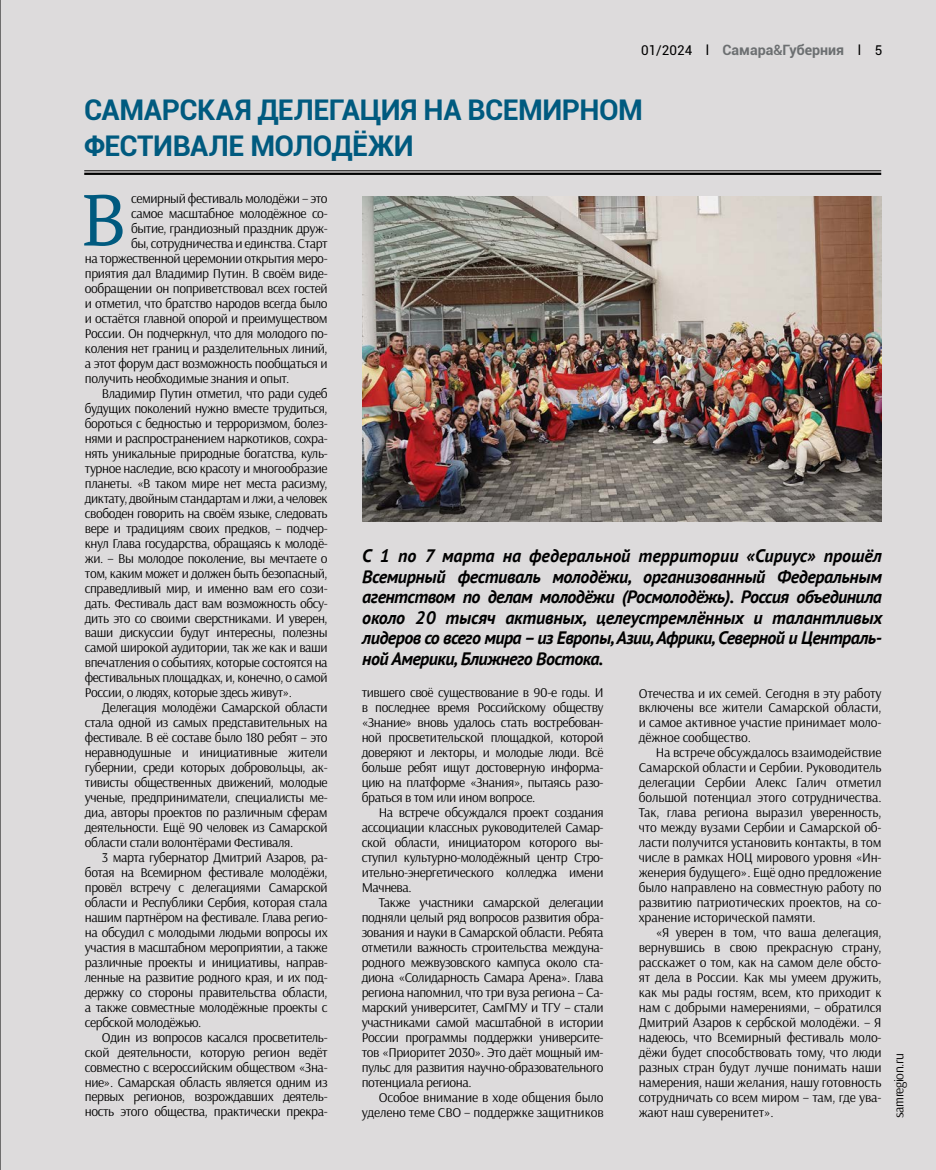
<style>
.page{position:relative;width:936px;height:1170px;background:#fff}
.page>*{position:absolute;margin:0;border:0;box-sizing:border-box;transform-origin:0 0}
.t1{font:72px "PT Serif";color:#005a7f}
.t2{font:700 28.5px/36px "Roboto";letter-spacing:-.015em;color:#005a7f}
.t3{font:italic 700 18px/20.5px "PT Sans";letter-spacing:-.03em;color:#000;text-align:justify}
.t4{font:700 14.25px "Roboto";color:#6c6f71}
.t5{font:13.5px/15px "Arsenal";letter-spacing:-.03em;color:#000;text-align:justify}
.t6{font:13.5px/15px "Arsenal";letter-spacing:-.01em;color:#000;text-align:right}
.s1{font-weight:400;font-size:13.5px;color:#000}
.s2{font-weight:500}
</style>
<div class="page">
<div style="left:0;top:0;width:935px;height:1169px;background:#dddbdc"></div>
<img style="left:362px;top:197px;width:519px;height:324px">
<hr style="left:84px;top:170px;width:797px;height:1px;background:#000">
<hr style="left:84px;top:173px;width:797px;height:2px;background:#000">
<hr style="left:0;top:0;width:1px;height:1169px;background:#000">
<p class="t4" style="left:641px;top:40px;width:243px"><span class="s1">01/2024 l</span> Самара<span class="s2">&amp;</span>Губерния <span class="s1">l 5</span></p>
<h2 class="t2" style="left:84px;top:91px;width:560px">САМАРСКАЯ ДЕЛЕГАЦИЯ НА ВСЕМИРНОМ<br>ФЕСТИВАЛЕ МОЛОДЁЖИ</h2>
<p class="t5" style="left:131px;top:191px;width:198px">семирный фестиваль молодёжи – это</p>
<p class="t5" style="left:131px;top:206px;width:198px">самое масштабное молодёжное со-</p>
<p class="t5" style="left:131px;top:221px;width:198px">бытие, грандиозный праздник друж-</p>
<p class="t5" style="left:131px;top:236px;width:198px">бы, сотрудничества и единства. Старт</p>
<p class="t5" style="left:85px;top:251px;width:244px">на торжественной церемонии открытия меро-</p>
<p class="t5" style="left:85px;top:266px;width:244px">приятия дал Владимир Путин. В своём виде-</p>
<p class="t5" style="left:85px;top:281px;width:244px">ообращении он поприветствовал всех гостей</p>
<p class="t5" style="left:85px;top:296px;width:244px">и отметил, что братство народов всегда было</p>
<p class="t5" style="left:85px;top:311px;width:244px">и остаётся главной опорой и преимуществом</p>
<p class="t5" style="left:85px;top:326px;width:244px">России. Он подчеркнул, что для молодого по-</p>
<p class="t5" style="left:85px;top:341px;width:244px">коления нет границ и разделительных линий,</p>
<p class="t5" style="left:85px;top:356px;width:244px">а этот форум даст возможность пообщаться и</p>
<p class="t5" style="left:85px;top:371px;width:206px">получить необходимые знания и опыт.</p>
<p class="t5" style="left:102px;top:386px;width:227px">Владимир Путин отметил, что ради судеб</p>
<p class="t5" style="left:85px;top:401px;width:244px">будущих поколений нужно вместе трудиться,</p>
<p class="t5" style="left:85px;top:416px;width:244px">бороться с бедностью и терроризмом, болез-</p>
<p class="t5" style="left:85px;top:431px;width:244px">нями и распространением наркотиков, сохра-</p>
<p class="t5" style="left:85px;top:446px;width:244px">нять уникальные природные богатства, куль-</p>
<p class="t5" style="left:85px;top:461px;width:244px">турное наследие, всю красоту и многообразие</p>
<p class="t5" style="left:85px;top:476px;width:244px">планеты. «В таком мире нет места расизму,</p>
<p class="t5" style="left:85px;top:491px;width:244px">диктату, двойным стандартам и лжи, а человек</p>
<p class="t5" style="left:85px;top:506px;width:244px">свободен говорить на своём языке, следовать</p>
<p class="t5" style="left:85px;top:520px;width:244px">вере и традициям своих предков, – подчер-</p>
<p class="t5" style="left:85px;top:535px;width:244px">кнул Глава государства, обращаясь к молодё-</p>
<p class="t5" style="left:85px;top:550px;width:244px">жи. – Вы молодое поколение, вы мечтаете о</p>
<p class="t5" style="left:85px;top:565px;width:244px">том, каким может и должен быть безопасный,</p>
<p class="t5" style="left:85px;top:580px;width:244px">справедливый мир, и именно вам его сози-</p>
<p class="t5" style="left:85px;top:595px;width:244px">дать. Фестиваль даст вам возможность обсу-</p>
<p class="t5" style="left:85px;top:610px;width:244px">дить это со своими сверстниками. И уверен,</p>
<p class="t5" style="left:85px;top:625px;width:244px">ваши дискуссии будут интересны, полезны</p>
<p class="t5" style="left:85px;top:640px;width:244px">самой широкой аудитории, так же как и ваши</p>
<p class="t5" style="left:85px;top:655px;width:244px">впечатления о событиях, которые состоятся на</p>
<p class="t5" style="left:85px;top:670px;width:244px">фестивальных площадках, и, конечно, о самой</p>
<p class="t5" style="left:85px;top:685px;width:209px">России, о людях, которые здесь живут».</p>
<p class="t5" style="left:102px;top:700px;width:227px">Делегация молодёжи Самарской области</p>
<p class="t5" style="left:85px;top:715px;width:244px">стала одной из самых представительных на</p>
<p class="t5" style="left:85px;top:730px;width:244px">фестивале. В её составе было 180 ребят – это</p>
<p class="t5" style="left:85px;top:745px;width:244px">неравнодушные и инициативные жители</p>
<p class="t5" style="left:85px;top:760px;width:244px">губернии, среди которых добровольцы, ак-</p>
<p class="t5" style="left:85px;top:775px;width:244px">тивисты общественных движений, молодые</p>
<p class="t5" style="left:85px;top:790px;width:244px">ученые, предприниматели, специалисты ме-</p>
<p class="t5" style="left:85px;top:805px;width:244px">диа, авторы проектов по различным сферам</p>
<p class="t5" style="left:85px;top:820px;width:244px">деятельности. Ещё 90 человек из Самарской</p>
<p class="t5" style="left:85px;top:835px;width:210px">области стали волонтёрами Фестиваля.</p>
<p class="t5" style="left:102px;top:850px;width:227px">3 марта губернатор Дмитрий Азаров, ра-</p>
<p class="t5" style="left:85px;top:865px;width:244px">ботая на Всемирном фестивале молодёжи,</p>
<p class="t5" style="left:85px;top:879px;width:244px">провёл встречу с делегациями Самарской</p>
<p class="t5" style="left:85px;top:894px;width:244px">области и Республики Сербия, которая стала</p>
<p class="t5" style="left:85px;top:909px;width:244px">нашим партнёром на фестивале. Глава регио-</p>
<p class="t5" style="left:85px;top:924px;width:244px">на обсудил с молодыми людьми вопросы их</p>
<p class="t5" style="left:85px;top:939px;width:244px">участия в масштабном мероприятии, а также</p>
<p class="t5" style="left:85px;top:954px;width:244px">различные проекты и инициативы, направ-</p>
<p class="t5" style="left:85px;top:969px;width:244px">ленные на развитие родного края, и их под-</p>
<p class="t5" style="left:85px;top:984px;width:244px">держку со стороны правительства области,</p>
<p class="t5" style="left:85px;top:999px;width:244px">а также совместные молодёжные проекты с</p>
<p class="t5" style="left:85px;top:1014px;width:118px">сербской молодёжью.</p>
<p class="t5" style="left:102px;top:1029px;width:227px">Один из вопросов касался просветитель-</p>
<p class="t5" style="left:85px;top:1044px;width:244px">ской деятельности, которую регион ведёт</p>
<p class="t5" style="left:85px;top:1059px;width:244px">совместно с всероссийским обществом «Зна-</p>
<p class="t5" style="left:85px;top:1074px;width:244px">ние». Самарская область является одним из</p>
<p class="t5" style="left:85px;top:1089px;width:244px">первых регионов, возрождавших деятель-</p>
<p class="t5" style="left:85px;top:1104px;width:244px">ность этого общества, практически прекра-</p>
<h1 class="t1" style="left:82px;top:173px;width:46px">В</h1>
<p class="t3" style="left:362px;top:545px;width:521px">С 1 по 7 марта на федеральной территории «Сириус» прошёл Всемирный фестиваль молодёжи, организованный Федеральным агентством по делам молодёжи (Росмолодёжь). Россия объединила около 20 тысяч активных, целеустремлённых и талантливых лидеров со всего мира – из Европы, Азии, Африки, Северной и Централь&shy;ной Америки, Ближнего Востока.</p>
<p class="t5" style="left:362px;top:685px;width:243px">тившего своё существование в 90-е годы. И в последнее время Российскому обществу «Знание» вновь удалось стать востребован&shy;ной просветительской площадкой, которой доверяют и лекторы, и молодые люди. Всё больше ребят ищут достоверную информа&shy;цию на платформе «Знания», пытаясь разо&shy;браться в том или ином вопросе.</p>
<p class="t5" style="left:362px;top:805px;width:243px;text-indent:17px">На встрече обсуждался проект создания ассоциации классных руководителей Самар&shy;ской области, инициатором которого вы&shy;ступил культурно-молодёжный центр Стро&shy;ительно-энергетического колледжа имени Мачнева.</p>
<p class="t5" style="left:362px;top:894px;width:243px;text-indent:17px">Также участники самарской делегации подняли целый ряд вопросов развития обра&shy;зования и науки в Самарской области. Ребята отметили важность строительства междуна&shy;родного межвузовского кампуса около ста&shy;диона «Солидарность Самара Арена». Глава региона напомнил, что три вуза региона – Са&shy;марский университет, СамГМУ и ТГУ – стали участниками самой масштабной в истории России программы поддержки университе&shy;тов «Приоритет 2030». Это даёт мощный им&shy;пульс для развития научно-образовательного потенциала региона.</p>
<p class="t6" style="left:362px;top:1089px;width:243px">Особое внимание в ходе общения было уделено теме СВО – поддержке защитников</p>
<p class="t5" style="left:638px;top:685px;width:244px">Отечества и их семей. Сегодня в эту работу включены все жители Самарской области, и самое активное участие принимает моло&shy;дёжное сообщество.</p>
<p class="t5" style="left:638px;top:745px;width:244px;text-indent:17px">На встрече обсуждалось взаимодействие Самарской области и Сербии. Руководитель делегации Сербии Алекс Галич отметил большой потенциал этого сотрудничества.<br>Так, глава региона выразил уверенность, что между вузами Сербии и Самарской об&shy;ласти получится установить контакты, в том числе в рамках НОЦ мирового уровня «Ин&shy;женерия будущего». Ещё одно предложение было направлено на совместную работу по развитию патриотических проектов, на со&shy;хранение исторической памяти.</p>
<p class="t5" style="left:638px;top:924px;width:244px;text-indent:17px">«Я уверен в том, что ваша делегация, вернувшись в свою прекрасную страну, расскажет о том, как на самом деле обсто&shy;ят дела в России. Как мы умеем дружить, как мы рады гостям, всем, кто приходит к нам с добрыми намерениями, – обратился Дмитрий Азаров к сербской молодёжи. – Я надеюсь, что Всемирный фестиваль моло&shy;дёжи будет способствовать тому, что люди разных стран будут лучше понимать наши намерения, наши желания, нашу готовность сотрудничать со всем миром – там, где ува&shy;жают наш суверенитет».</p>
<p class="t5" style="left:891px;top:1117px;width:67px;rotate:-90deg">samregion.ru</p>
</div>
